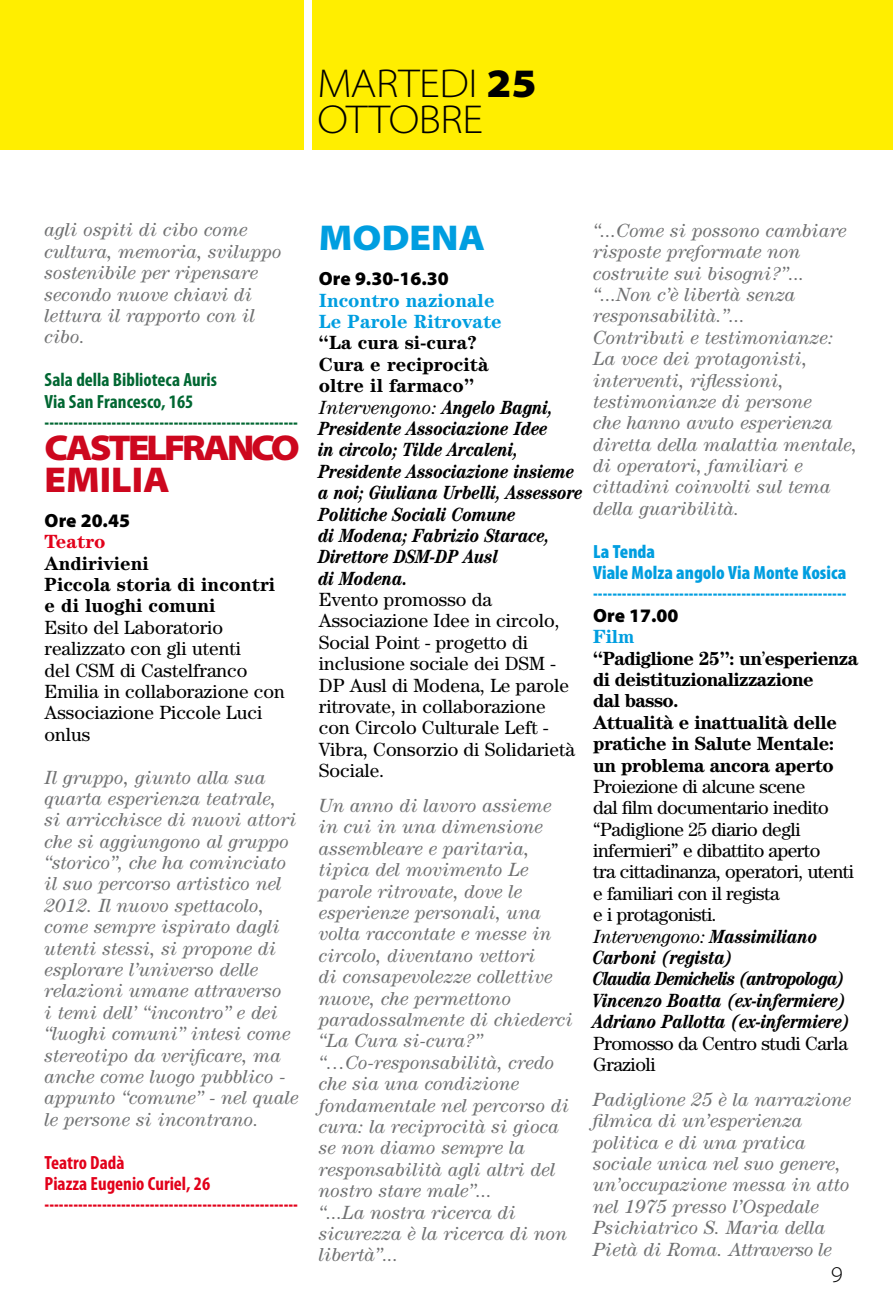
<style>
.page{position:relative;width:893px;height:1308px;background:#fff}
.page>*{position:absolute;margin:0;border:0;box-sizing:border-box;transform-origin:0 0}
.t1{font:300 semi-expanded 40.5px/36px "Myriad Pro";letter-spacing:-.01em;color:#000}
.t2{font:900 semi-expanded 36px/31.5px "Myriad Pro";letter-spacing:-.085em;color:#cd071e}
.t3{font:900 semi-expanded 36px "Myriad Pro";color:#009ee0}
.t4{font:300 semi-expanded 22.5px "Myriad Pro";color:#000}
.t5{font:italic 19.12px/21.4px "Century Std";color:#707172}
.t6{font:italic 700 condensed 19.12px/21.4px "Century Std";color:#000}
.t7{font:19.12px/21.4px "Century";color:#000}
.t8{font:19.12px/21.4px "Century";letter-spacing:-.025em;color:#000}
.t9{font:700 19.12px/21.4px "Century";letter-spacing:-.025em;color:#000}
.t10{font:700 19.12px/21.4px "Century";color:#000}
.t11{font:900 condensed 19.12px/21.4px "Myriad Pro";color:#009ee0}
.t12{font:900 condensed 19.12px "Myriad Pro";color:#006732}
.t13{font:900 condensed 19.12px "Myriad Pro";color:#e2001a}
.t14{font:700 condensed 19.12px/21.4px "Myriad Pro";color:#006732}
.t15{font:700 19.12px/21.4px "Century";color:#009ee0}
.t16{font:700 condensed 19.12px/21.4px "Myriad Pro";color:#e2001a}
.t17{font:900 19.12px "Myriad Pro";color:#000}
.t18{font:700 19.12px "Century";color:#e2001a}
.s1{font-weight:900}
.s2{color:#009ee0}
.s3{font-weight:400}
.s4{font-weight:400;font-stretch:normal}
</style>
<div class="page">
<div style="left:0;top:0;width:893px;height:150px;background:#fe0"></div>
<div style="left:305px;top:0;width:7px;height:150px;background:#fff"></div>
<h1 class="t1" style="left:317px;top:65px;width:220px">MARTEDI <span class="s1">25<br></span>OTTOBRE</h1>
<p class="t5" style="left:45px;top:219px;width:238px">agli ospiti di cibo come cultura, memoria, sviluppo sostenibile per ripensare secondo nuove chiavi di lettura il rapporto con il cibo.</p>
<p class="t14" style="left:45px;top:369px;width:174px">Sala della Biblioteca Auris<br>Via San Francesco, 165</p>
<p class="t12" style="left:45px;top:410px;width:255px">-----------------------------------------------------</p>
<h2 class="t2" style="left:45px;top:431px;width:257px">CASTELFRANCO<br>EMILIA</h2>
<p class="t17" style="left:45px;top:507px;width:87px">Ore 20.45</p>
<p class="t18" style="left:45px;top:530px;width:62px">Teatro</p>
<p class="t10" style="left:45px;top:552px;width:232px">Andirivieni<br>Piccola storia di incontri e di luoghi comuni</p>
<p class="t7" style="left:45px;top:616px;width:242px">Esito del Laboratorio realizzato con gli utenti<br>del CSM di Castelfranco<br>Emilia in collaborazione con<br>Associazione Piccole Luci onlus</p>
<p class="t5" style="left:45px;top:766px;width:255px">Il gruppo, giunto alla sua quarta esperienza teatrale,<br>si arricchisce di nuovi attori che si aggiungono al gruppo “storico”, che ha cominciato il suo percorso artistico nel<br>2012. Il nuovo spettacolo, come sempre ispirato dagli utenti stessi, si propone di esplorare l’universo delle relazioni umane attraverso<br>i temi dell’ “incontro” e dei “luoghi comuni” intesi come stereotipo da verificare, ma anche come luogo pubblico - appunto “comune” - nel quale le persone si incontrano.</p>
<p class="t16" style="left:45px;top:1151px;width:167px">Teatro Dadà<br>Piazza Eugenio Curiel, 26</p>
<p class="t13" style="left:45px;top:1192px;width:255px">-----------------------------------------------------</p>
<p class="t5" style="left:593px;top:219px;width:266px">“...Come si possono cambiare risposte preformate non costruite sui bisogni?”... “...Non c’è libertà senza responsabilità.”...<br>Contributi e testimonianze:<br>La voce dei protagonisti, interventi, riflessioni, testimonianze di persone<br>che hanno avuto esperienza diretta della malattia mentale, di operatori, familiari e cittadini coinvolti sul tema della guaribilità.</p>
<p class="t11" style="left:593px;top:540px;width:255px">La Tenda<br>Viale Molza angolo Via Monte Kosica -----------------------------------------------------</p>
<p class="t17" style="left:593px;top:602px;width:87px">Ore 17.00</p>
<p class="t9" style="left:593px;top:625px;width:267px"><span class="s2">Film<br></span>“Padiglione 25”: un<span class="s3">’</span>esperienza di deistituzionalizzazione<br>dal basso.<br>Attualità e inattualità delle pratiche in Salute Mentale: un problema ancora aperto</p>
<p class="t8" style="left:593px;top:775px;width:262px">Proiezione di alcune scene<br>dal film documentario inedito “Padiglione 25 diario degli infermieri” e dibattito aperto<br>tra cittadinanza, operatori, utenti e familiari con il regista<br>e i protagonisti.</p>
<p class="t6" style="left:593px;top:925px;width:259px"><span class="s4">Intervengono:</span> Massimiliano<br>Carboni (regista)<br>Claudia Demichelis (antropologa)<br>Vincenzo Boatta (ex-infermiere)<br>Adriano Pallotta (ex-infermiere)</p>
<p class="t8" style="left:593px;top:1032px;width:256px">Promosso da Centro studi Carla<br>Grazioli</p>
<p class="t5" style="left:593px;top:1088px;width:260px">Padiglione 25 è la narrazione filmica di un’esperienza politica e di una pratica sociale unica nel suo genere, un’occupazione messa in atto nel 1975 presso l’Ospedale<br>Psichiatrico S. Maria della<br>Pietà di Roma. Attraverso le</p>
<h2 class="t3" style="left:319px;top:214px;width:168px">MODENA</h2>
<p class="t17" style="left:319px;top:266px;width:131px">Ore 9.30-16.30</p>
<p class="t15" style="left:319px;top:289px;width:184px">Incontro nazionale<br>Le Parole Ritrovate</p>
<p class="t10" style="left:319px;top:332px;width:171px">“La cura si-cura?<br>Cura e reciprocità oltre il farmaco”</p>
<p class="t6" style="left:319px;top:396px;width:266px"><span class="s4">Intervengono:</span> Angelo Bagni,<br>Presidente Associazione Idee<br>in circolo; Tilde Arcaleni,<br>Presidente Associazione insieme a noi; Giuliana Urbelli, Assessore<br>Politiche Sociali Comune<br>di Modena; Fabrizio Starace,<br>Direttore DSM-DP Ausl<br>di Modena.</p>
<p class="t7" style="left:319px;top:588px;width:258px">Evento promosso da<br>Associazione Idee in circolo,<br>Social Point - progetto di inclusione sociale dei DSM -<br>DP Ausl di Modena, Le parole ritrovate, in collaborazione con Circolo Culturale Left -<br>Vibra, Consorzio di Solidarietà<br>Sociale.</p>
<p class="t5" style="left:319px;top:794px;width:255px">Un anno di lavoro assieme in cui in una dimensione assembleare e paritaria, tipica del movimento Le parole ritrovate, dove le esperienze personali, una volta raccontate e messe in circolo, diventano vettori<br>di consapevolezze collettive nuove, che permettono paradossalmente di chiederci “La Cura si-cura?” “…Co-responsabilità, credo che sia una condizione fondamentale nel percorso di cura: la reciprocità si gioca se non diamo sempre la responsabilità agli altri del nostro stare male”...<br>“...La nostra ricerca di sicurezza è la ricerca di non libertà”...</p>
<p class="t4" style="left:831px;top:1260px;width:13px">9</p>
</div>
